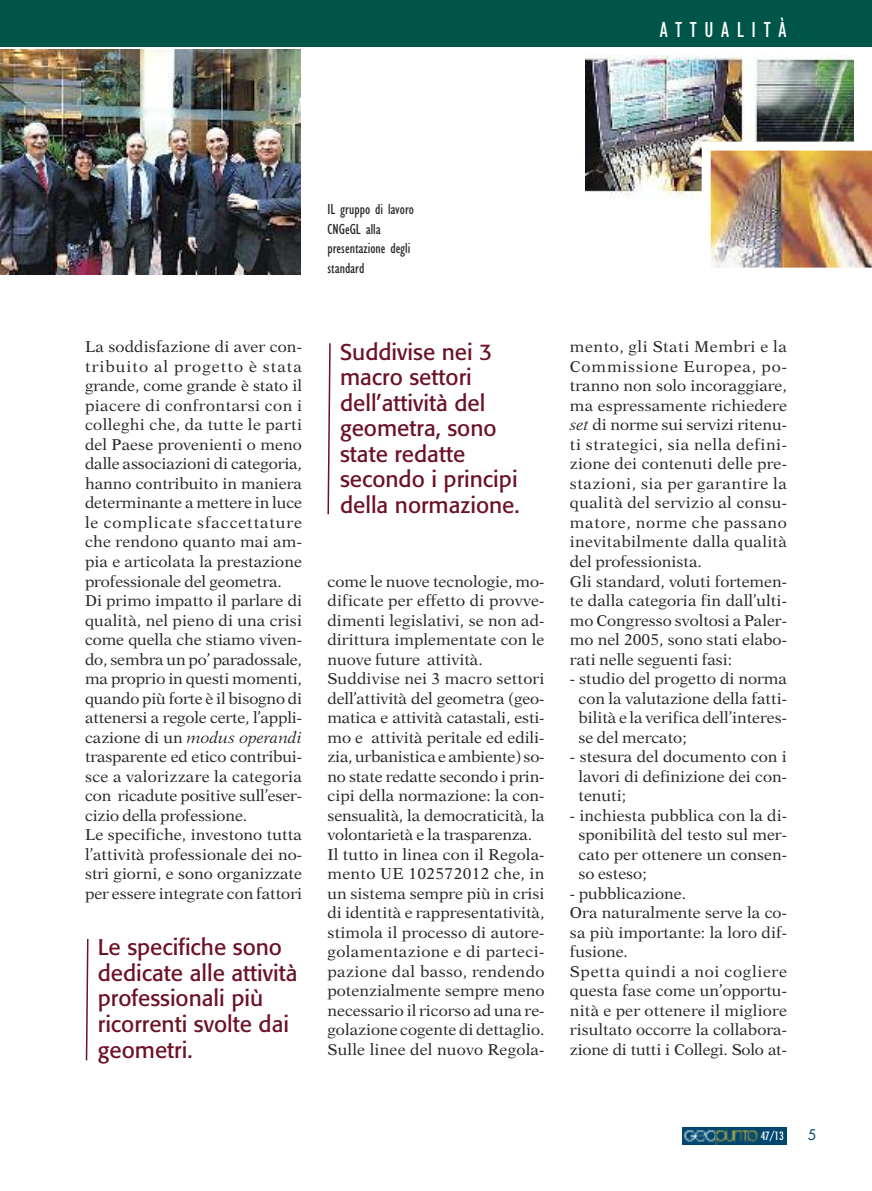
<style>
.page{position:relative;width:872px;height:1191px;background:#fff}
.page>*{position:absolute;margin:0;border:0;box-sizing:border-box;transform-origin:0 0}
.t1{font:22.5px/25.5px "Formata";color:#6c1126}
.t2{font:condensed 22.5px "Gill Sans";letter-spacing:.34em;color:#fff}
.t3{font:15.75px/19.5px "New Aster";color:#272627}
.t4{font:condensed 15px/19.5px "Gill Sans";color:#272627}
.t5{font:14.25px "Futura";color:#004770}
.t6{font:condensed 11.25px "Futura";color:#fff}
.s1{font-style:italic}
</style>
<div class="page">
<div style="left:0;top:0;width:872px;height:47px;background:#005549"></div>
<div style="left:683px;top:1127px;width:104px;height:17px;background:#004770"></div>
<div style="left:682px;top:1127px;width:33px;height:17px;background:#004770"></div>
<img style="left:683px;top:1130px;width:33px;height:14px">
<svg style="left:716px;top:1130px;width:43px;height:14px"></svg>
<img style="left:1px;top:49px;width:299px;height:225px">
<svg style="left:85px;top:938px;width:4px;height:123px"></svg>
<svg style="left:327px;top:343px;width:4px;height:172px"></svg>
<img style="left:586px;top:55px;width:267px;height:143px">
<img style="left:701px;top:142px;width:171px;height:126px">
<h1 class="t2" style="left:660px;top:21px;width:128px">ATTUALITÀ</h1>
<p class="t4" style="left:327px;top:201px;width:88px">IL gruppo di lavoro<br>CNGeGL alla presentazione degli standard</p>
<p class="t3" style="left:85px;top:338px;width:218px">La soddisfazione di aver con&shy;tribuito al progetto è stata grande, come grande è stato il piacere di confrontarsi con i colleghi che, da tutte le parti del Paese provenienti o meno dalle associazioni di categoria, hanno contribuito in maniera determinante a mettere in luce le complicate sfaccettature che rendono quanto mai am&shy;pia e articolata la prestazione professionale del geometra.<br>Di primo impatto il parlare di qualità, nel pieno di una crisi come quella che stiamo viven&shy;do, sembra un po’ paradossale, ma proprio in questi momenti, quando più forte è il bisogno di attenersi a regole certe, l’appli&shy;cazione di un <span class="s1">modus operandi </span>trasparente ed etico contribui&shy;sce a valorizzare la categoria con ricadute positive sull’eser&shy;cizio della professione.<br>Le specifiche, investono tutta l’attività professionale dei no&shy;stri giorni, e sono organizzate per essere integrate con fattori</p>
<h1 class="t1" style="left:98px;top:936px;width:201px">Le specifiche sono dedicate alle attività professionali più ricorrenti svolte dai geometri.</h1>
<h1 class="t1" style="left:340px;top:341px;width:181px">Suddivise nei 3 macro settori dell’attività del geometra, sono state redatte secondo i principi della normazione.</h1>
<p class="t3" style="left:327px;top:572px;width:218px">come le nuove tecnologie, mo&shy;dificate per effetto di provve&shy;dimenti legislativi, se non ad&shy;dirittura implementate con le nuove future attività.<br>Suddivise nei 3 macro settori dell’attività del geometra (geo&shy;matica e attività catastali, esti&shy;mo e attività peritale ed edili&shy;zia, urbanistica e ambiente) so&shy;no state redatte secondo i prin&shy;cipi della normazione: la con&shy;sensualità, la democraticità, la volontarietà e la trasparenza.<br>Il tutto in linea con il Regola&shy;mento UE 102572012 che, in un sistema sempre più in crisi di identità e rappresentatività, stimola il processo di autore&shy;golamentazione e di parteci&shy;pazione dal basso, rendendo potenzialmente sempre meno necessario il ricorso ad una re&shy;golazione cogente di dettaglio.<br>Sulle linee del nuovo Regola-</p>
<p class="t3" style="left:570px;top:338px;width:218px">mento, gli Stati Membri e la<br>Commissione Europea, po&shy;tranno non solo incoraggiare, ma espressamente richiedere <span class="s1">set</span> di norme sui servizi ritenu&shy;ti strategici, sia nella defini&shy;zione dei contenuti delle pre&shy;stazioni, sia per garantire la qualità del servizio al consu&shy;matore, norme che passano inevitabilmente dalla qualità del professionista.<br>Gli standard, voluti fortemen&shy;te dalla categoria fin dall’ulti&shy;mo Congresso svoltosi a Paler&shy;mo nel 2005, sono stati elabo&shy;rati nelle seguenti fasi:</p>
<p class="t3" style="left:578px;top:670px;width:210px;text-align:justify;text-indent:-9px">- studio del progetto di norma con la valutazione della fatti&shy;bilità e la verifica dell’interes&shy;se del mercato;</p>
<p class="t3" style="left:578px;top:748px;width:210px;text-align:justify;text-indent:-9px">- stesura del documento con i lavori di definizione dei con&shy;tenuti;</p>
<p class="t3" style="left:578px;top:806px;width:210px;text-align:justify;text-indent:-9px">- inchiesta pubblica con la di&shy;sponibilità del testo sul mer&shy;cato per ottenere un consen&shy;so esteso;</p>
<p class="t3" style="left:570px;top:884px;width:218px">- pubblicazione.<br>Ora naturalmente serve la co&shy;sa più importante: la loro dif&shy;fusione.<br>Spetta quindi a noi cogliere questa fase come un’opportu&shy;nità e per ottenere il migliore risultato occorre la collabora&shy;zione di tutti i Collegi. Solo at-</p>
<p class="t6" style="left:760px;top:1130px;width:25px">47/13</p>
<p class="t5" style="left:808px;top:1128px;width:10px">5</p>
</div>
